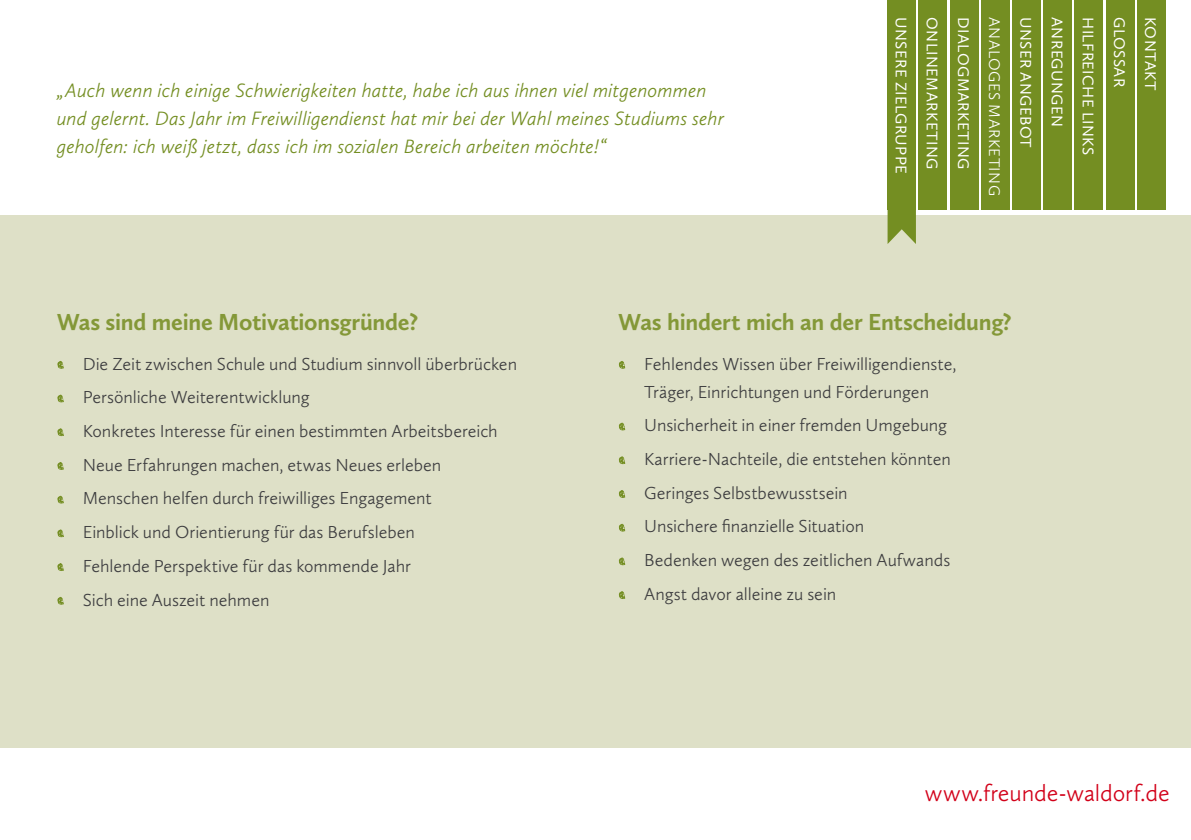
<style>
.page{position:relative;width:1191px;height:840px;background:#fff}
.page>*{position:absolute;margin:0;border:0;box-sizing:border-box;transform-origin:0 0}
.t1{font:700 24px "Calluna Sans";letter-spacing:-.01em;color:#849838}
.t2{font:300 24px "Calluna Sans";letter-spacing:-.005em;color:#d20019}
.t3{font:italic 300 20px/28px "Calluna Sans";letter-spacing:.005em;color:#748e22}
.t4{font:300 18px/33.6px "Calluna Sans";color:#3e3e40}
.t5{font:16px/31.2px "Calluna Sans";letter-spacing:.025em;color:#fff}
.t6{font:300 16px "Calluna Sans";color:#fff}
</style>
<div class="page">
<div style="left:0;top:215px;width:1191px;height:532px;background:#dee0c7"></div>
<svg style="left:57px;top:361px;width:7px;height:8px"></svg>
<svg style="left:57px;top:394px;width:7px;height:8px"></svg>
<svg style="left:57px;top:428px;width:7px;height:8px"></svg>
<svg style="left:57px;top:462px;width:7px;height:8px"></svg>
<svg style="left:57px;top:495px;width:7px;height:8px"></svg>
<svg style="left:57px;top:529px;width:7px;height:8px"></svg>
<svg style="left:57px;top:563px;width:7px;height:8px"></svg>
<svg style="left:57px;top:596px;width:7px;height:8px"></svg>
<svg style="left:618px;top:361px;width:7px;height:8px"></svg>
<svg style="left:619px;top:422px;width:6px;height:8px"></svg>
<svg style="left:618px;top:456px;width:7px;height:8px"></svg>
<svg style="left:618px;top:490px;width:7px;height:8px"></svg>
<svg style="left:619px;top:523px;width:6px;height:8px"></svg>
<svg style="left:618px;top:557px;width:7px;height:8px"></svg>
<svg style="left:618px;top:591px;width:7px;height:8px"></svg>
<svg style="left:887px;top:210px;width:29px;height:34px"></svg>
<div style="left:981px;top:0;width:28px;height:210px;background:#748e22"></div>
<div style="left:1043px;top:0;width:28px;height:210px;background:#748e22"></div>
<div style="left:1074px;top:0;width:29px;height:210px;background:#748e22"></div>
<div style="left:1106px;top:0;width:28px;height:210px;background:#748e22"></div>
<div style="left:1137px;top:0;width:28px;height:210px;background:#748e22"></div>
<div style="left:1012px;top:0;width:28px;height:210px;background:#748e22"></div>
<div style="left:950px;top:0;width:28px;height:210px;background:#748e22"></div>
<div style="left:918px;top:0;width:29px;height:210px;background:#748e22"></div>
<div style="left:887px;top:0;width:29px;height:210px;background:#748e22"></div>
<p class="t3" style="left:57px;top:76px;width:669px">„Auch wenn ich einige Schwierigkeiten hatte, habe ich aus ihnen viel mitgenommen und gelernt. Das Jahr im Freiwilligendienst hat mir bei der Wahl meines Studiums sehr geholfen: ich weiß jetzt, dass ich im sozialen Bereich arbeiten möchte!“</p>
<p class="t5" style="left:979px;top:17px;width:158px;rotate:90deg">Dialogmarketing<br>Onlinemarketing unsere zielgruppe</p>
<p class="t6" style="left:1004px;top:17px;width:180px;rotate:90deg">analoges marketing</p>
<p class="t5" style="left:1072px;top:17px;width:111px;rotate:90deg">Anregungen</p>
<p class="t5" style="left:1104px;top:17px;width:140px;rotate:90deg">Hilfreich e Links</p>
<p class="t5" style="left:1135px;top:17px;width:71px;rotate:90deg">Glossar</p>
<p class="t5" style="left:1166px;top:17px;width:75px;rotate:90deg">kontakt</p>
<p class="t5" style="left:1041px;top:17px;width:132px;rotate:90deg">unser angebot</p>
<h1 class="t1" style="left:57px;top:307px;width:363px">Was sind meine Motivationsgründe?</h1>
<p class="t4" style="left:83px;top:346px;width:436px">Die Zeit zwischen Schule und Studium sinnvoll überbrücken Persönliche Weiterentwicklung<br>Konkretes Interesse für einen bestimmten Arbeitsbereich Neue Erfahrungen machen, etwas Neues erleben Menschen helfen durch freiwilliges Engagement<br>Einblick und Orientierung für das Berufsleben<br>Fehlende Perspektive für das kommende Jahr<br>Sich eine Auszeit nehmen</p>
<h1 class="t1" style="left:618px;top:307px;width:395px">Was hindert mich an der Entscheidung?</h1>
<p class="t4" style="left:644px;top:349px;width:314px;line-height:28px">Fehlendes Wissen über Freiwilligendienste,<br>Träger, Einrichtungen und Förderungen</p>
<p class="t4" style="left:644px;top:408px;width:308px">Unsicherheit in einer fremden Umgebung Karriere-Nachteile, die entstehen könnten Geringes Selbstbewusstsein<br>Unsichere finanzielle Situation<br>Bedenken wegen des zeitlichen Aufwands Angst davor alleine zu sein</p>
<h1 class="t2" style="left:925px;top:777px;width:246px">www.freunde-waldorf.de</h1>
</div>
